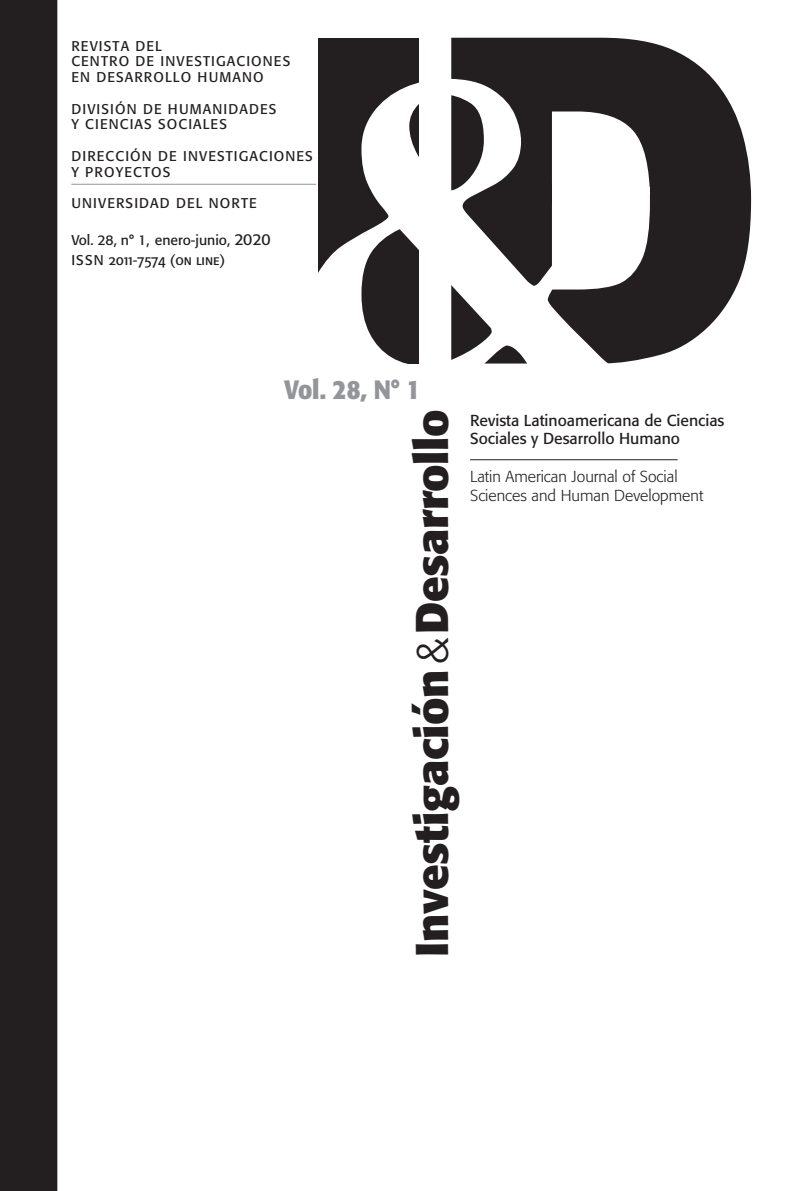
<style>
.page{position:relative;width:794px;height:1191px;background:#fff}
.page>*{position:absolute;margin:0;border:0;box-sizing:border-box;transform-origin:0 0}
.t1{font:700 45.5px "Formata";letter-spacing:-.01em;color:#231f20}
.t2{font:700 26.25px "Formata";color:#939598;scale:.9 1}
.t3{font:15.75px/18.9px "Formata";color:#231f20}
.t4{font:300 15.75px/18.9px "Formata";color:#231f20}
.t5{font:14px/15.8px "Formata Regular SC";letter-spacing:.08em;color:#231f20}
.t6{font:14px "Formata";color:#231f20}
.t7{font:14px "Formata Regular SC";color:#231f20}
.s1{font-size:15.75px}
.s2{font-weight:300}
</style>
<div class="page">
<div style="left:318px;top:38px;width:101px;height:325px;background:#231f20"></div>
<svg style="left:451px;top:38px;width:300px;height:319px;fill:#231f20"></svg>
<svg style="left:306px;top:79px;width:348px;height:285px"></svg>
<div style="left:650px;top:182px;width:9px;height:11px;background:#231f20"></div>
<div style="left:535px;top:183px;width:17px;height:21px;background:#231f20"></div>
<div style="left:0;top:0;width:57px;height:1191px;background:#231f20"></div>
<hr style="left:71px;top:184px;width:245px;height:1px;background:#939598">
<hr style="left:470px;top:459px;width:207px;height:1px;background:#231f20">
<p class="t5" style="left:71px;top:38px;width:220px">REVISTA DEL<br>CENTRO DE I NVESTIGACIONES<br>EN DESARROLLO HUMANO</p>
<p class="t5" style="left:71px;top:101px;width:206px">DIVISIÓN DE HUMANIDADES<br>Y CIENCIAS SOCIALES</p>
<p class="t5" style="left:71px;top:148px;width:243px">DIRECCIÓN DE INVESTIGACIONES<br>Y PROYECTOS</p>
<p class="t5" style="left:71px;top:195px;width:187px">UNIVERSIDAD DEL NORTE</p>
<p class="t6" style="left:71px;top:231px;width:201px">Vol. 28, n° 1, enero-junio, <span class="s1">2020</span></p>
<p class="t7" style="left:71px;top:252px;width:155px">ISSN 2011-7574 (ON LINE)</p>
<h2 class="t2" style="left:284px;top:373px;width:152px">Vol. 28, N° 1</h2>
<h1 class="t1" style="left:403px;top:957px;width:548px;rotate:-90deg">Investigación<span class="s2">&amp;</span>Desarrollo</h1>
<p class="t3" style="left:470px;top:410px;width:256px">Revista Latinoamericana de Ciencias<br>Sociales y Desarrollo Humano</p>
<p class="t4" style="left:470px;top:467px;width:235px">Latin American Journal of Social<br>Sciences and Human Development</p>
</div>
